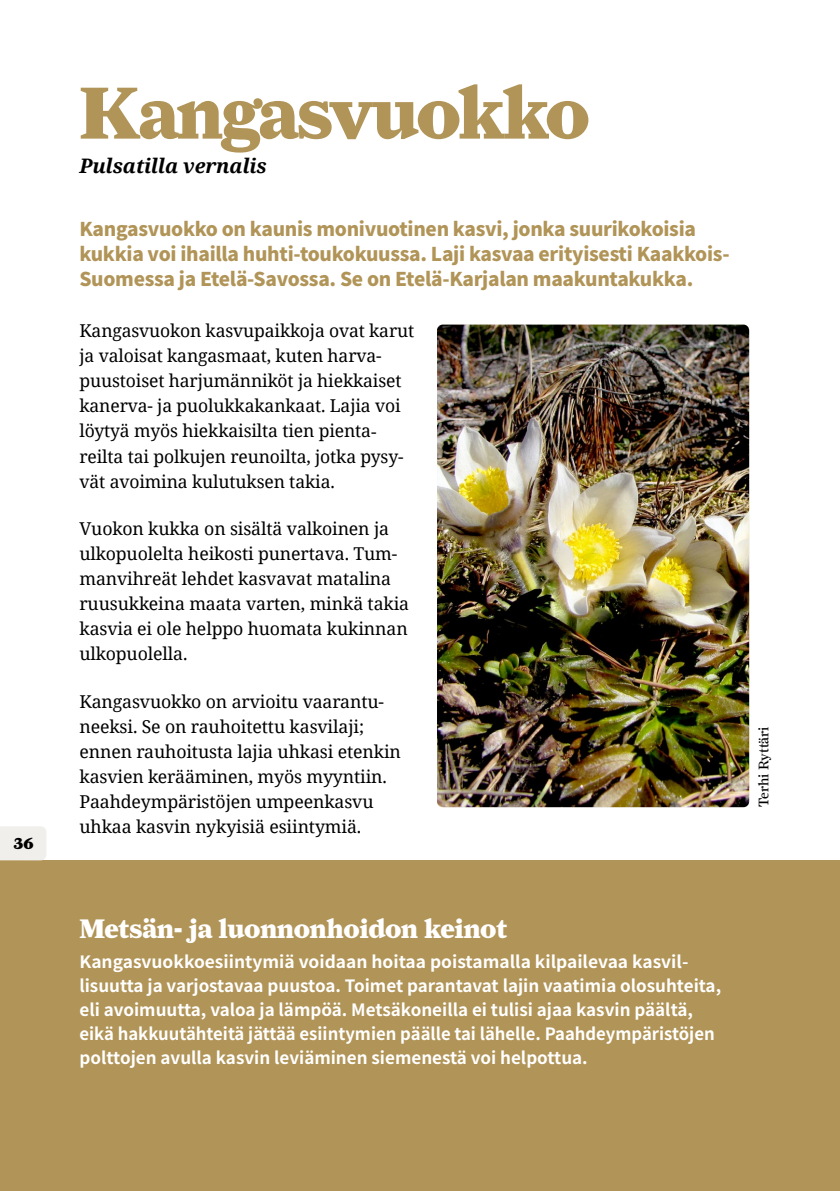
<style>
.page{position:relative;width:840px;height:1191px;background:#fff}
.page>*{position:absolute;margin:0;border:0;box-sizing:border-box;transform-origin:0 0}
.t1{font:900 74px "Farnham Display";letter-spacing:-.02em;color:#b19457}
.t2{font:900 27px "Farnham Display";letter-spacing:.005em;color:#fff}
.t3{font:italic 700 20px "Noto Serif";letter-spacing:-.01em;color:#000}
.t4{font:900 19px/25px "Noto Sans JP";letter-spacing:-.015em;color:#b19457}
.t5{font:17.8px/25px "Noto Serif";letter-spacing:-.01em;color:#000}
.t6{font:700 17px/24px "Noto Sans JP";color:#fff}
.t7{font:900 16px "Farnham Display";color:#000}
.t8{font:14px "Farnham Display";letter-spacing:.005em;color:#000}
</style>
<div class="page">
<div style="left:0;top:860px;width:839px;height:331px;background:#b19457"></div>
<img style="left:437px;top:325px;width:311px;height:482px">
<div style="left:0;top:826px;width:46px;height:34px;background:#f1efec"></div>
<p class="t7" style="left:14px;top:833px;width:21px">36</p>
<h1 class="t1" style="left:79px;top:68px;width:511px">Kangasvuokko</h1>
<p class="t3" style="left:79px;top:151px;width:189px">Pulsatilla vernalis</p>
<p class="t4" style="left:79px;top:217px;width:651px">Kangasvuokko on kaunis monivuotinen kasvi, jonka suurikokoisia kukkia voi ihailla huhti-toukokuussa. Laji kasvaa erityisesti Kaakkois-<br>Suomessa ja Etelä-Savossa. Se on Etelä-Karjalan maakuntakukka.</p>
<p class="t5" style="left:79px;top:318px;width:336px">Kangasvuokon kasvupaikkoja ovat karut ja valoisat kangasmaat, kuten harva&shy;puustoiset harjumänniköt ja hiekkaiset kanerva- ja puolukkakankaat. Lajia voi löytyä myös hiekkaisilta tien pienta&shy;reilta tai polkujen reunoilta, jotka pysy&shy;vät avoimina kulutuksen takia.</p>
<p class="t5" style="left:79px;top:515px;width:331px">Vuokon kukka on sisältä valkoinen ja ulkopuolelta heikosti punertava. Tum&shy;manvihreät lehdet kasvavat matalina ruusukkeina maata varten, minkä takia kasvia ei ole helppo huomata kukinnan ulkopuolella.</p>
<p class="t5" style="left:79px;top:688px;width:323px">Kangasvuokko on arvioitu vaarantu&shy;neeksi. Se on rauhoitettu kasvilaji; ennen rauhoitusta lajia uhkasi etenkin kasvien kerääminen, myös myyntiin.<br>Paahdeympäristöjen umpeenkasvu uhkaa kasvin nykyisiä esiintymiä.</p>
<p class="t8" style="left:755px;top:807px;width:82px;rotate:-90deg">Terhi Ryttäri</p>
<h2 class="t2" style="left:79px;top:912px;width:429px">Metsän- ja luonnonhoidon keinot</h2>
<p class="t6" style="left:79px;top:949px;width:643px">Kangasvuokkoesiintymiä voidaan hoitaa poistamalla kilpailevaa kasvil&shy;lisuutta ja varjostavaa puustoa. Toimet parantavat lajin vaatimia olosuhteita, eli avoimuutta, valoa ja lämpöä. Metsäkoneilla ei tulisi ajaa kasvin päältä, eikä hakkuutähteitä jättää esiintymien päälle tai lähelle. Paahdeympäristöjen polttojen avulla kasvin leviäminen siemenestä voi helpottua.</p>
</div>
